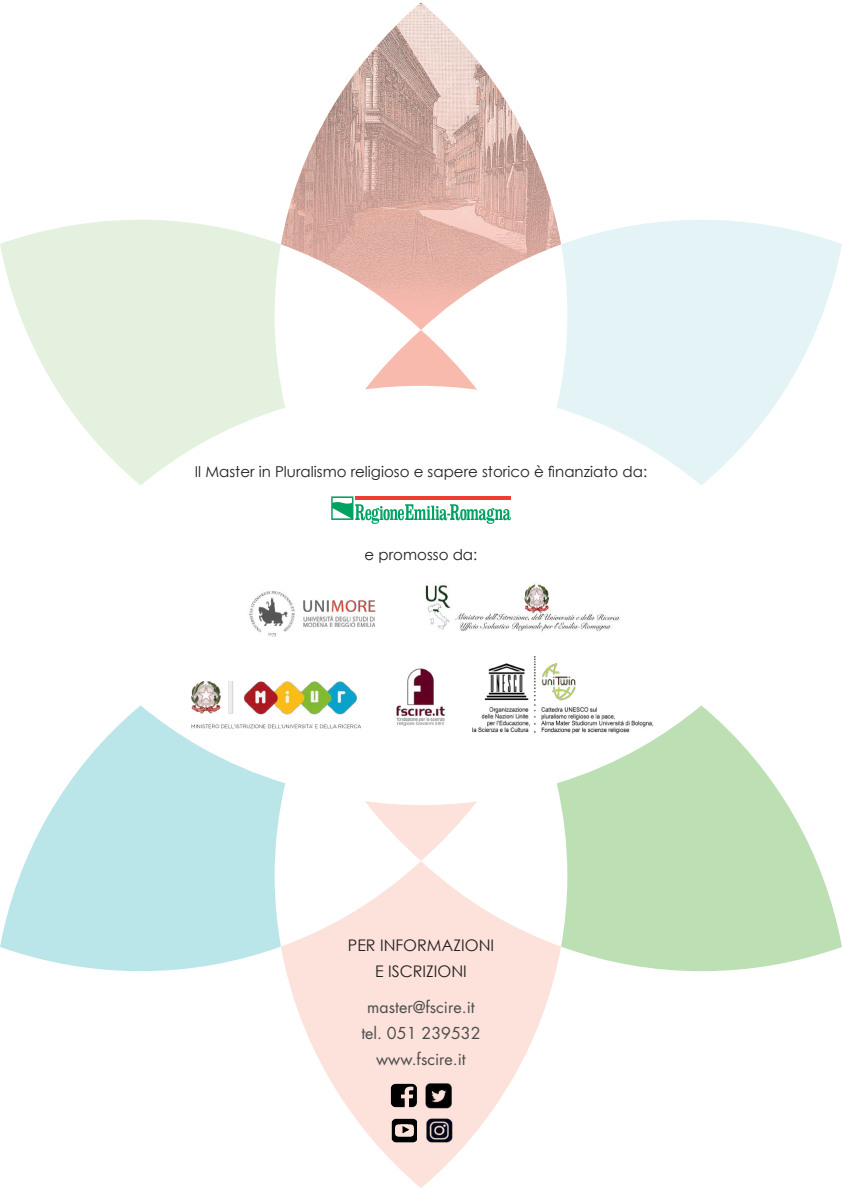
<style>
.page{position:relative;width:842px;height:1191px;background:#fff}
.page>*{position:absolute;margin:0;border:0;box-sizing:border-box;transform-origin:0 0}
.t1{font:16px/26px "Futura Std";color:#4b4c4d;text-align:center}
.t2{font:16px/26px "Century Gothic";color:#231f20;text-align:center}
.t3{font:15px "Century Gothic";color:#231f20}
</style>
<div class="page">
<svg style="left:561px;top:705px;width:281px;height:267px;fill:#bddfb4"></svg>
<svg style="left:0;top:705px;width:281px;height:266px;fill:#bae5e9"></svg>
<svg style="left:281px;top:803px;width:280px;height:385px;fill:#fce2da"></svg>
<svg style="left:379px;top:336px;width:84px;height:36px;fill:#f9baae"></svg>
<img style="left:287px;top:3px;width:269px;height:333px">
<svg style="left:0;top:216px;width:365px;height:269px;fill:#e4f1de"></svg>
<svg style="left:477px;top:219px;width:365px;height:266px;fill:#e3f3f6"></svg>
<svg style="left:273px;top:729px;width:111px;height:89px"></svg>
<svg style="left:457px;top:727px;width:112px;height:92px"></svg>
<img style="left:396px;top:668px;width:49px;height:58px">
<img style="left:249px;top:591px;width:127px;height:46px">
<img style="left:473px;top:656px;width:182px;height:77px">
<img style="left:425px;top:582px;width:196px;height:50px">
<svg style="left:274px;top:372px;width:295px;height:152px"></svg>
<img style="left:423px;top:1080px;width:31px;height:28px">
<img style="left:390px;top:1118px;width:27px;height:25px">
<img style="left:392px;top:1118px;width:21px;height:16px">
<img style="left:391px;top:1083px;width:26px;height:24px">
<img style="left:423px;top:1116px;width:30px;height:28px">
<img style="left:191px;top:682px;width:170px;height:47px">
<p class="t3" style="left:195px;top:461px;width:454px">Il Master in Pluralismo religioso e sapere storico è finanziato da:</p>
<p class="t3" style="left:365px;top:544px;width:114px">e promosso da:</p>
<p class="t2" style="left:348px;top:931px;width:148px">PER INFORMAZIONI<br>E ISCRIZIONI</p>
<p class="t1" style="left:361px;top:994px;width:121px">master@fscire.it tel. 051 239532 www.fscire.it</p>
</div>
